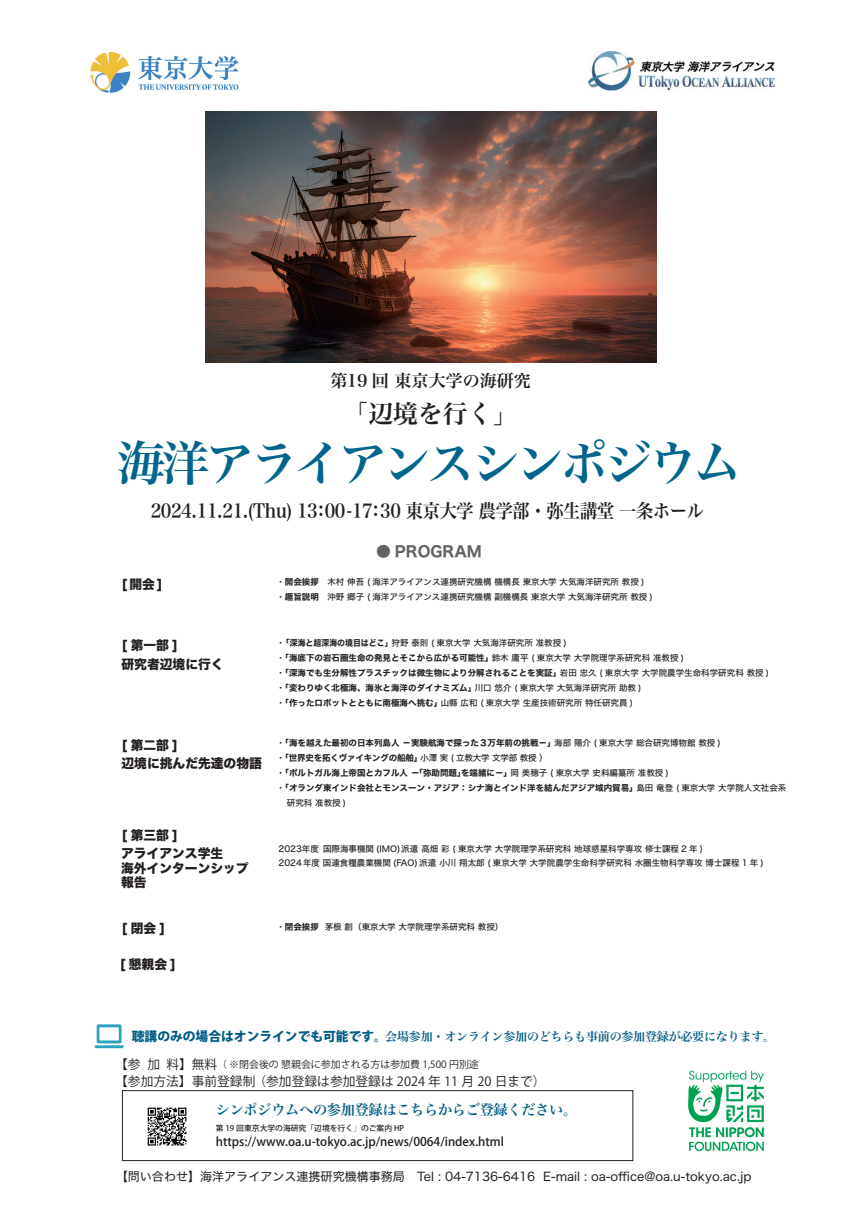
<style>
.page{position:relative;width:859px;height:1208px;background:#fff}
.page>*{position:absolute;margin:0;border:0;box-sizing:border-box;transform-origin:0 0}
.t1{font:48.2px "Hira Min Pro W6";letter-spacing:-.08em;color:#00658d}
.t2{font:24.8px "Hira Min Pro W6";color:#231f20}
.t3{font:19.1px "Hira Min Pro W6";letter-spacing:-.02em;color:#231f20;scale:.9 1}
.t4{font:17px "Hira Min Pro W6";color:#231f20}
.t5{font:14.9px "Hiragino Sans W7";color:#636366}
.t6{font:14.2px "Hira Min Pro W6";letter-spacing:-.02em;color:#005c85}
.t7{font:12.8px/18.4px "Hira Kaku Std W8";color:#231f20}
.t8{font:12.8px "Koz Go Pr 6 N";color:#231f20}
.t9{font:12px "Hiragino Sans W4";color:#231f20}
.t10{font:12px "Hira Min Pro W6";letter-spacing:-.02em;color:#005c85}
.t11{font:500 12px "Koz Go Pr 6 N";color:#231f20}
.t12{font:9.9px "Koz Go Pr 6 N";color:#231f20}
.t13{font:8.5px/14.9px "Hiragino Sans W5";color:#231f20}
.t14{font:8.5px "Hiragino Sans W7";color:#231f20}
.t15{font:8.5px "Hiragino Sans W7";letter-spacing:-.02em;color:#231f20}
.t16{font:8.5px "Hiragino Sans W5";letter-spacing:-.02em;color:#231f20}
.t17{font:500 7.8px "Koz Go Pro";color:#231f20}
.s1{font-family:"Hiragino Sans W5"}
.s2{font-family:"Hiragino Sans W7"}
.s3{font-family:"Koz Go Pro";font-weight:800;font-size:12.8px}
.s4{font-weight:200}
</style>
<div class="page">
<img style="left:90px;top:52px;width:149px;height:41px">
<img style="left:588px;top:51px;width:187px;height:40px">
<div style="left:122px;top:1090px;width:511px;height:71px;border:1px solid #231f20"></div>
<svg style="left:95px;top:1024px;width:29px;height:24px"></svg>
<img style="left:688px;top:1070px;width:76px;height:82px">
<img style="left:205px;top:111px;width:452px;height:251px">
<img style="left:147px;top:1107px;width:40px;height:39px">
<h3 class="t4" style="left:330px;top:365px;width:202px">第19 回東京大学の海研究</h3>
<h2 class="t2" style="left:344px;top:392px;width:175px">「辺境を行く「</h2>
<h1 class="t1" style="left:117px;top:421px;width:626px">海洋アライアンスシンポジウム</h1>
<h3 class="t3" style="left:151px;top:494px;width:616px">2024.11.21.(Thu) 13：00-17：30 東京大学農学部・弥生講堂一条ホール</h3>
<h3 class="t7" style="left:122px;top:575px;width:43px">[開会[</h3>
<h3 class="t7" style="left:122px;top:636px;width:104px">[ 第一部 [<br>研究者辺境に行く</h3>
<h3 class="t7" style="left:122px;top:736px;width:142px">[ 第二部 [<br>辺境に挑んだ先達の物語</h3>
<h3 class="t7" style="left:121px;top:825px;width:104px;line-height:18.8px">[ 第三部 [<br>アライアンス学生</h3>
<h3 class="t7" style="left:121px;top:861px;width:129px;line-height:14.2px">海外インターンシップ報告</h3>
<h3 class="t7" style="left:122px;top:919px;width:45px">[閉会[</h3>
<h3 class="t7" style="left:120px;top:955px;width:58px">[ 懇親会 [</h3>
<h3 class="t5" style="left:376px;top:539px;width:107px"><span class="s1">●</span> PROGRAM</h3>
<p class="t13" style="left:327px;top:574px;width:327px;text-indent:-51px">・<span class="s2">開会挨拶</span>　木村伸吾 ( 海洋アライアンス連携研究機構機構長東京大学大気海洋研究所教授 (沖野郷子 ( 海洋アライアンス連携研究機構副機構長東京大学大気海洋研究所教授 (</p>
<p class="t14" style="left:276px;top:590px;width:44px"><span class="s1">・</span>趣旨説明</p>
<p class="t13" style="left:492px;top:635px;width:194px;text-indent:-215px">・ <span class="s2">「深海と超深海の境目はどこ」</span>狩野泰則 ( 東京大学大気海洋研究所准教授 (<br>鈴木庸平 ( 東京大学大学院理学系研究科准教授 (</p>
<p class="t14" style="left:276px;top:651px;width:218px"><span class="s1">・</span>「海底下の岩石圏生命の発見とそこから広がる可能性」</p>
<p class="t14" style="left:276px;top:666px;width:286px"><span class="s1">・</span>「深海でも生分解性プラスチックは微生物により分解されることを実証」</p>
<p class="t13" style="left:475px;top:680px;width:168px">川口悠介 ( 東京大学大気海洋研究所助教 (</p>
<p class="t13" style="left:560px;top:665px;width:211px">岩田忠久 ( 東京大学大学院農学生命科学研究科教授 (</p>
<p class="t14" style="left:276px;top:681px;width:201px"><span class="s1">・</span>「変わりゆく北極海、海氷と海洋のダイナミズム」</p>
<p class="t13" style="left:441px;top:695px;width:194px">山縣広和 ( 東京大学生産技術研究所特任研究員 (</p>
<p class="t14" style="left:276px;top:696px;width:167px"><span class="s1">・</span>「作ったロボットとともに南極海へ挑む」</p>
<p class="t14" style="left:276px;top:736px;width:281px"><span class="s1">・</span>「海を越えた最初の日本列島人－実験航海で探った３万年前の挑戦－」</p>
<p class="t16" style="left:420px;top:750px;width:129px">小澤実 ( 立教大学文学部教授 (</p>
<p class="t13" style="left:554px;top:735px;width:168px">海部陽介 ( 東京大学総合研究博物館教授 (</p>
<p class="t15" style="left:276px;top:751px;width:147px"><span class="s1">・</span>「世界史を拓くヴァイキングの船舶」</p>
<p class="t14" style="left:276px;top:766px;width:191px"><span class="s1">・</span>「ポルトガル海上帝国とカフル人 「－弥助問題」</p>
<p class="t14" style="left:461px;top:766px;width:53px">を端緒に－」</p>
<p class="t13" style="left:511px;top:765px;width:160px">岡美穂子 ( 東京大学史料編纂所准教授 (</p>
<p class="t14" style="left:276px;top:781px;width:363px"><span class="s1">・</span>「オランダ東インド会社とモンスーン・アジア：シナ海とインド洋を結んだアジア域内貿易」</p>
<p class="t13" style="left:278px;top:794px;width:69px">　研究科准教授 (</p>
<p class="t13" style="left:323px;top:841px;width:382px">国際海事機関 (IMO)派遣高畑彩 ( 東京大学大学院理学系研究科地球惑星科学専攻修士課程 2 年 (</p>
<p class="t13" style="left:636px;top:780px;width:151px">島田竜登 ( 東京大学大学院人文社会系</p>
<p class="t13" style="left:278px;top:841px;width:487px;line-height:14.2px">2023年度<br>2024年度国連食糧農業機関 (FAO)派遣小川翔太郎 ( 東京大学大学院農学生命科学研究科水圏生物科学専攻博士課程 1 年 (</p>
<p class="t14" style="left:276px;top:919px;width:53px"><span class="s1">・</span>閉会挨拶<span class="s1">　</span></p>
<p class="t13" style="left:325px;top:918px;width:180px">茅根創（東京大学大学院理学系研究科教授(</p>
<h3 class="t10" style="left:132px;top:1025px;width:645px"><span class="s3">聴講のみの場合はオンラインでも可能です。</span>会場参加・オンライン参加のどちらも事前の参加登録が必要になります。</h3>
<h3 class="t8" style="left:115px;top:1057px;width:27px">【参</h3>
<h3 class="t8" style="left:166px;top:1057px;width:53px">料】無料</h3>
<h3 class="t8" style="left:147px;top:1057px;width:14px">加</h3>
<p class="t12" style="left:217px;top:1059px;width:263px">（ ※閉会後の懇親会に参加される方は参加費 1,500 円別途</p>
<h3 class="t8" style="left:115px;top:1073px;width:142px">【参加方法】事前登録制</h3>
<h3 class="t8" style="left:253px;top:1073px;width:294px">（参加登録は参加登録は 2024 年 11 月 20 日まで(</h3>
<h3 class="t6" style="left:216px;top:1097px;width:363px">シンポジウムへの参加登録はこちらからご登録ください。</h3>
<p class="t17" style="left:216px;top:1122px;width:190px">第 19 回東京大学の海研究「辺境を行く<span class="s4">」</span>のご案内 HP</p>
<h3 class="t11" style="left:216px;top:1134px;width:290px">https://www.oa -u. tokyo.ac j p. /news/0064/index.html</h3>
<h3 class="t9" style="left:116px;top:1166px;width:291px">【問い合わせ】海洋アライアンス連携研究機構事務局</h3>
<h3 class="t9" style="left:417px;top:1166px;width:120px">Tel : 04-7136-6416</h3>
<h3 class="t9" style="left:543px;top:1166px;width:210px">E-mail : oa-office@oa u. -tokyo.ac j p.</h3>
</div>
